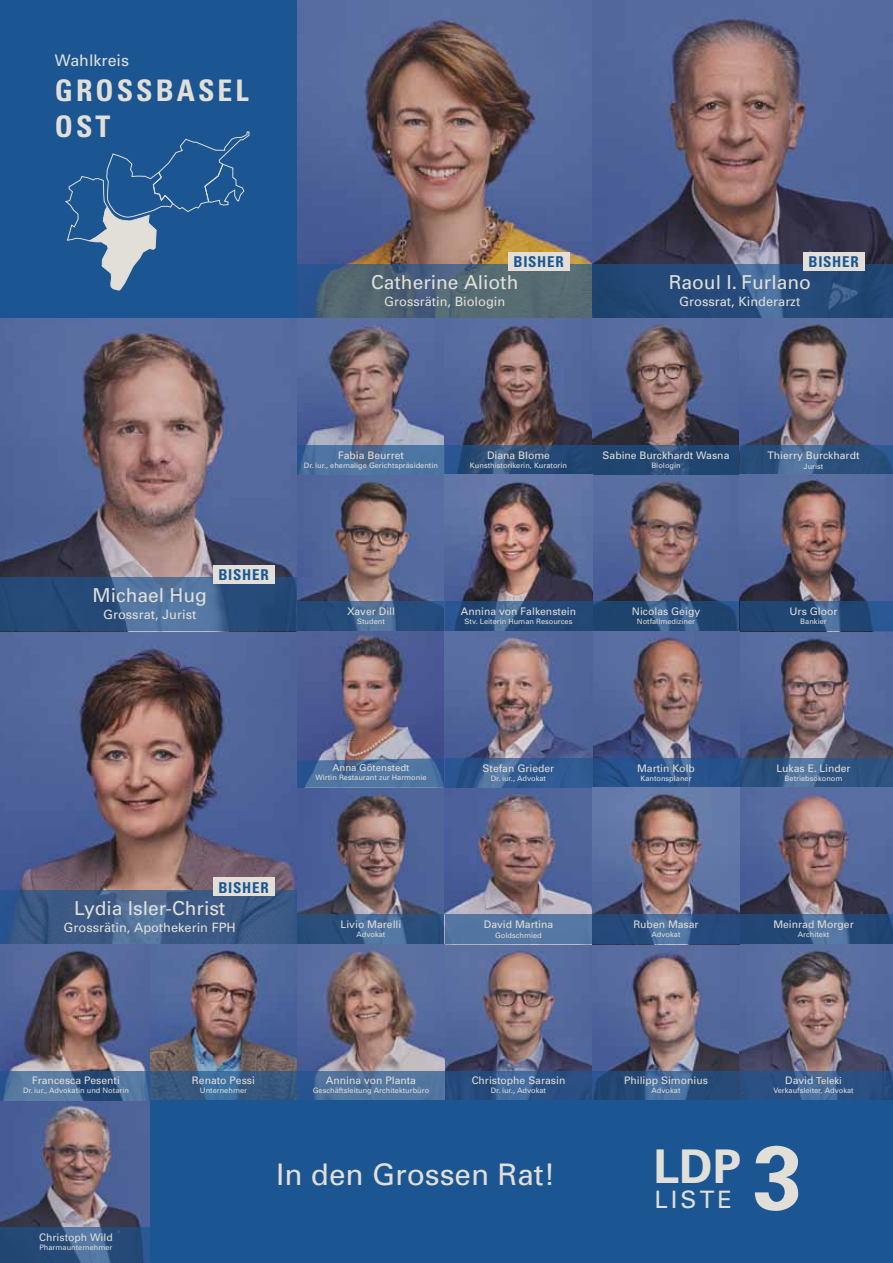
<style>
.page{position:relative;width:893px;height:1263px;background:#fff}
.page>*{position:absolute;margin:0;border:0;box-sizing:border-box;transform-origin:0 0}
.t1{font:700 90.3px "Univers";color:#e1dfd8}
.t2{font:700 46.5px "Univers";color:#e1dfd8}
.t3{font:29.7px "Univers";color:#e1dfd8}
.t4{font:700 condensed 29.7px/35.7px "Univers";letter-spacing:.1em;color:#e1dfd8}
.t5{font:24px "Univers";letter-spacing:.13em;color:#e1dfd8}
.t6{font:19.2px "Univers";color:#e1dfd8}
.t7{font:16.05px "Univers";color:#e1dfd8}
.t8{font:700 condensed 15px "Univers";letter-spacing:.05em;color:#1b5592}
.t9{font:12.75px "Univers";color:#e1dfd8}
.t10{font:10.35px "Univers";color:#e1dfd8}
.t11{font:9.6px "Univers";color:#e1dfd8}
.t12{font:7.5px "Univers";color:#e1dfd8}
.s1{font-size:10.35px}
</style>
<div class="page">
<div style="left:0;top:0;width:297px;height:318px;background:#1b5592"></div>
<img style="left:0;top:318px;width:445px;height:596px">
<svg style="left:0;top:890px;width:297px;height:54px;fill:#3c5985"></svg>
<div style="left:213px;top:878px;width:61px;height:18px;background:#e1dfd8"></div>
<svg style="left:0;top:577px;width:297px;height:54px;fill:#274b79"></svg>
<div style="left:213px;top:565px;width:61px;height:18px;background:#e1dfd8"></div>
<img style="left:297px;top:0;width:596px;height:265px">
<svg style="left:297px;top:265px;width:295px;height:53px;fill:#536872"></svg>
<img style="left:445px;top:318px;width:448px;height:753px">
<svg style="left:740px;top:758px;width:153px;height:30px;fill:#2f5381"></svg>
<svg style="left:297px;top:602px;width:148px;height:29px;fill:#264d7d"></svg>
<svg style="left:592px;top:602px;width:148px;height:29px;fill:#1e446e"></svg>
<svg style="left:297px;top:914px;width:148px;height:30px;fill:#2a4f7c"></svg>
<img style="left:150px;top:944px;width:295px;height:127px">
<svg style="left:150px;top:1071px;width:147px;height:29px;fill:#395980"></svg>
<svg style="left:445px;top:1071px;width:147px;height:29px;fill:#2a4f83"></svg>
<svg style="left:592px;top:265px;width:301px;height:53px;fill:#254978"></svg>
<div style="left:803px;top:252px;width:61px;height:18px;background:#e1dfd8"></div>
<svg style="left:297px;top:445px;width:148px;height:30px;fill:#4e75a2"></svg>
<svg style="left:445px;top:445px;width:147px;height:30px;fill:#274976"></svg>
<svg style="left:592px;top:445px;width:148px;height:30px;fill:#204570"></svg>
<svg style="left:740px;top:445px;width:153px;height:30px;fill:#2b507d"></svg>
<svg style="left:740px;top:602px;width:153px;height:29px;fill:#224674"></svg>
<svg style="left:297px;top:758px;width:148px;height:30px"></svg>
<svg style="left:592px;top:758px;width:148px;height:30px;fill:#27528c"></svg>
<div style="left:445px;top:914px;width:147px;height:30px;background:#5477a2"></div>
<svg style="left:740px;top:914px;width:153px;height:30px;fill:#234875"></svg>
<svg style="left:592px;top:1071px;width:148px;height:29px;fill:#274b77"></svg>
<svg style="left:740px;top:1071px;width:153px;height:29px;fill:#2b5082"></svg>
<svg style="left:445px;top:602px;width:147px;height:29px;fill:#244977"></svg>
<img style="left:0;top:944px;width:150px;height:283px">
<svg style="left:0;top:1227px;width:150px;height:36px;fill:#254a77"></svg>
<svg style="left:445px;top:758px;width:147px;height:30px;fill:#305993"></svg>
<svg style="left:592px;top:914px;width:148px;height:30px;fill:#264b7b"></svg>
<svg style="left:297px;top:1071px;width:148px;height:29px;fill:#53769f"></svg>
<svg style="left:0;top:1071px;width:150px;height:29px;fill:#5679a1"></svg>
<div style="left:150px;top:1100px;width:743px;height:163px;background:#1b5592"></div>
<div style="left:508px;top:252px;width:61px;height:18px;background:#e1dfd8"></div>
<svg style="left:65px;top:131px;width:184px;height:160px"></svg>
<svg style="left:0;top:1256px;width:3px;height:7px"></svg>
<svg style="left:886px;top:0;width:7px;height:6px"></svg>
<h3 class="t7" style="left:55px;top:51px;width:76px">Wahlkreis</h3>
<h3 class="t4" style="left:55px;top:73px;width:195px">GROSSBASEL<br>OST</h3>
<h3 class="t8" style="left:513px;top:252px;width:52px">BISHER</h3>
<h3 class="t6" style="left:371px;top:271px;width:149px">Catherine Alioth</h3>
<h3 class="t9" style="left:384px;top:294px;width:122px">Grossrätin, Biologin</h3>
<h3 class="t8" style="left:808px;top:252px;width:52px">BISHER</h3>
<h3 class="t6" style="left:669px;top:271px;width:144px">Raoul I. Furlano</h3>
<h3 class="t9" style="left:679px;top:294px;width:122px">Grossrat, Kinderarzt</h3>
<h3 class="t10" style="left:338px;top:449px;width:67px">Fabia Beurret</h3>
<p class="t12" style="left:304px;top:461px;width:136px">Dr. iur., ehemalige Gerichtspräsidentin</p>
<h3 class="t10" style="left:487px;top:449px;width:65px">Diana Blome</h3>
<p class="t12" style="left:470px;top:461px;width:99px">Kunsthistorikerin, Kuratorin</p>
<h3 class="t10" style="left:603px;top:449px;width:128px">Sabine Burckhardt Wasna</h3>
<p class="t12" style="left:651px;top:461px;width:31px">Biologin</p>
<h3 class="t10" style="left:767px;top:449px;width:93px">Thierry Burckhardt</h3>
<p class="t12" style="left:804px;top:462px;width:21px">Jurist</p>
<h3 class="t6" style="left:93px;top:584px;width:116px">Michael Hug</h3>
<h3 class="t9" style="left:103px;top:607px;width:95px">Grossrat, Jurist</h3>
<h3 class="t8" style="left:218px;top:565px;width:52px">BISHER</h3>
<h3 class="t10" style="left:347px;top:606px;width:50px">Xaver Dill</h3>
<p class="t12" style="left:357px;top:617px;width:29px">Student</p>
<h3 class="t10" style="left:461px;top:606px;width:117px">Annina von Falkenstein</h3>
<p class="t12" style="left:465px;top:617px;width:109px">Stv. Leiterin Human Resources</p>
<h3 class="t10" style="left:632px;top:606px;width:70px">Nicolas Geigy</h3>
<p class="t12" style="left:637px;top:617px;width:60px">Notfallmediziner</p>
<h3 class="t10" style="left:789px;top:606px;width:49px">Urs Gloor</h3>
<p class="t12" style="left:800px;top:617px;width:28px">Bankier</p>
<h3 class="t8" style="left:218px;top:878px;width:52px">BISHER</h3>
<h3 class="t6" style="left:74px;top:897px;width:153px">Lydia Isler-Christ</h3>
<h3 class="t9" style="left:64px;top:920px;width:174px">Grossrätin, Apothekerin FPH</h3>
<p class="t11" style="left:333px;top:762px;width:78px">Anna Götenstedt</p>
<p class="t12" style="left:315px;top:773px;width:113px">Wirtin Restaurant zur Harmonie</p>
<h3 class="t10" style="left:341px;top:918px;width:62px">Livio Marelli</h3>
<p class="t12" style="left:357px;top:930px;width:30px">Advokat</p>
<h3 class="t10" style="left:483px;top:762px;width:73px">Stefan Grieder</h3>
<p class="t12" style="left:491px;top:774px;width:57px">Dr. iur., Advokat</p>
<h3 class="t10" style="left:484px;top:918px;width:71px">David Martina</h3>
<p class="t12" style="left:495px;top:931px;width:48px">Goldschmied</p>
<h3 class="t10" style="left:32px;top:1075px;width:89px">Francesca Pesenti</h3>
<p class="t12" style="left:23px;top:1086px;width:107px">Dr. iur., Advokatin und Notarin</p>
<h3 class="t10" style="left:39px;top:1231px;width:75px">Christoph Wild</h3>
<p class="t12" style="left:39px;top:1243px;width:75px">Pharmaunternehmer</p>
<h3 class="t10" style="left:192px;top:1075px;width:65px">Renato Pessi</h3>
<p class="t12" style="left:200px;top:1086px;width:49px">Unternehmer</p>
<h3 class="t10" style="left:326px;top:1075px;width:92px">Annina von Planta</h3>
<p class="t12" style="left:313px;top:1086px;width:118px">Geschäftsleitung Architekturbüro</p>
<h3 class="t10" style="left:472px;top:1075px;width:95px">Christophe Sarasin</h3>
<p class="t12" style="left:491px;top:1086px;width:57px">Dr. iur., Advokat</p>
<h3 class="t3" style="left:276px;top:1157px;width:281px">In den Grossen Rat!</h3>
<h3 class="t10" style="left:637px;top:762px;width:59px">Martin Kolb</h3>
<p class="t12" style="left:640px;top:774px;width:53px">Kantonsplaner</p>
<h3 class="t10" style="left:633px;top:918px;width:67px">Ruben Masar</h3>
<p class="t12" style="left:652px;top:930px;width:30px">Advokat</p>
<h3 class="t10" style="left:776px;top:762px;width:76px">Lukas E. Linder</h3>
<p class="t12" style="left:785px;top:774px;width:59px">Betriebsökonom</p>
<h3 class="t10" style="left:773px;top:918px;width:82px">Meinrad Morger</h3>
<p class="t12" style="left:798px;top:930px;width:33px">Architekt</p>
<h3 class="t10" style="left:624px;top:1075px;width:85px">Philipp Simonius</h3>
<p class="t12" style="left:652px;top:1086px;width:30px">Advokat</p>
<p class="t11" style="left:785px;top:1075px;width:58px"><span class="s1">David</span> Teleki</p>
<p class="t12" style="left:773px;top:1086px;width:82px">Verkaufsleiter, Advokat</p>
<h2 class="t2" style="left:653px;top:1138px;width:89px">LDP</h2>
<h3 class="t5" style="left:654px;top:1185px;width:79px">LISTE</h3>
<h1 class="t1" style="left:753px;top:1123px;width:52px">3</h1>
</div>
